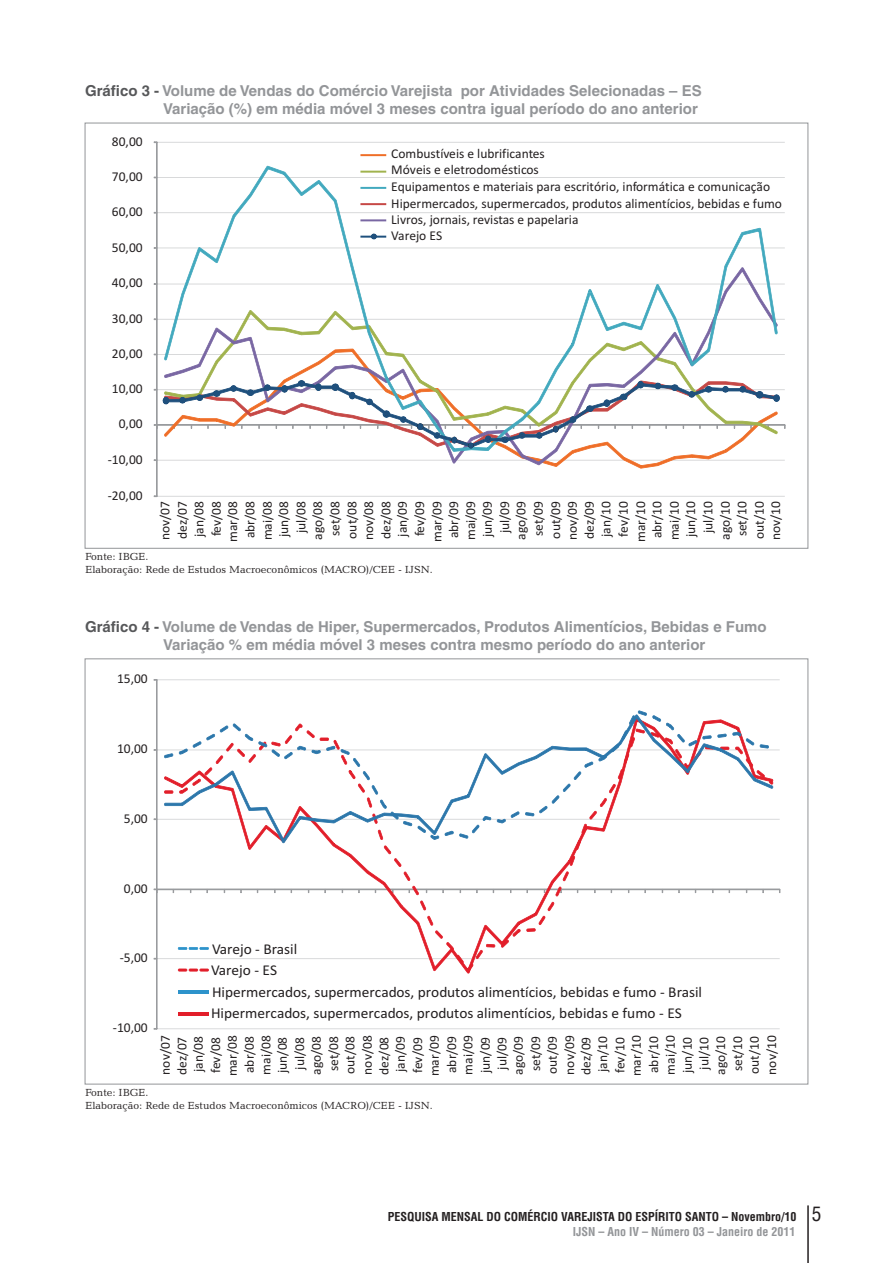
<style>
.page{position:relative;width:893px;height:1263px;background:#fff}
.page>*{position:absolute;margin:0;border:0;box-sizing:border-box;transform-origin:0 0}
.t1{font:700 15px/17.9px "Helvetica LT";color:#939598}
.t2{font:15px "Calibri";color:#231f20}
.t3{font:13.5px/16.8px "Calibri";color:#231f20;text-align:center}
.t4{font:700 condensed 12px "Helvetica LT";color:#231f20}
.t5{font:700 condensed 12px "Helvetica LT";color:#939598}
.t6{font:10.5px/12.6px "Candida BT";color:#231f20}
.s1{color:#57585a}
.s2{font-weight:400;font-size:19.5px}
</style>
<div class="page">
<hr style="left:808px;top:1205px;width:1px;height:58px;background:#231f20">
<svg style="left:154px;top:679px;width:626px;height:351px"></svg>
<svg style="left:164px;top:843px;width:609px;height:129px"></svg>
<svg style="left:164px;top:714px;width:609px;height:129px"></svg>
<svg style="left:164px;top:710px;width:605px;height:130px"></svg>
<svg style="left:154px;top:141px;width:631px;height:356px"></svg>
<p class="t1" style="left:85px;top:83px;width:618px;text-align:right"><span class="s1">Gráfico 3 -</span> Volume de Vendas do Comércio Varejista por Atividades Selecionadas – ES<br>Variação (%) em média móvel 3 meses contra igual período do ano anterior</p>
<p class="t3" style="left:112px;top:134px;width:32px">80,00</p>
<p class="t3" style="left:112px;top:169px;width:32px">70,00</p>
<p class="t3" style="left:112px;top:204px;width:32px">60,00</p>
<p class="t3" style="left:112px;top:240px;width:32px">50,00</p>
<p class="t3" style="left:112px;top:276px;width:32px">40,00</p>
<p class="t3" style="left:112px;top:311px;width:32px">30,00</p>
<p class="t3" style="left:112px;top:346px;width:32px">20,00</p>
<p class="t3" style="left:112px;top:381px;width:32px">10,00</p>
<p class="t3" style="left:119px;top:416px;width:25px">0,00</p>
<p class="t3" style="left:108px;top:452px;width:36px">-10,00</p>
<p class="t3" style="left:108px;top:488px;width:36px">-20,00</p>
<p class="t3" style="left:391px;top:146px;width:155px">Combustíveis e lubrificantes</p>
<p class="t3" style="left:391px;top:163px;width:149px">Móveis e eletrodomésticos</p>
<p class="t3" style="left:391px;top:179px;width:380px">Equipamentos e materiais para escritório, informática e comunicação</p>
<p class="t3" style="left:391px;top:228px;width:52px">Varejo ES</p>
<p class="t3" style="left:391px;top:196px;width:392px">Hipermercados, supermercados, produtos alimentícios, bebidas e fumo</p>
<p class="t3" style="left:391px;top:212px;width:189px">Livros, jornais, revistas e papelaria</p>
<p class="t3" style="left:158px;top:542px;width:43px;text-align:right;rotate:-90deg">nov/07 dez/07 jan/08 fev/08 mar/08 abr/08 mai/08 jun/08 jul/08 ago/08 set/08 out/08 nov/08 dez/08 jan/09 fev/09 mar/09 abr/09 mai/09 jun/09 jul/09 ago/09 set/09 out/09 nov/09 dez/09 jan/10 fev/10 mar/10 abr/10 mai/10 jun/10 jul/10 ago/10 set/10 out/10 nov/10</p>
<p class="t6" style="left:85px;top:551px;width:349px">Fonte: IBGE.<br>Elaboração: Rede de Estudos Macroeconômicos (MACRO)/CEE - IJSN.</p>
<p class="t1" style="left:163px;top:619px;width:605px;text-indent:-78px"><span class="s1">Gráfico 4 -</span> Volume de Vendas de Hiper, Supermercados, Produtos Alimentícios, Bebidas e Fumo<br>Variação % em média móvel 3 meses contra mesmo período do ano anterior</p>
<p class="t3" style="left:117px;top:671px;width:32px">15,00</p>
<p class="t3" style="left:117px;top:741px;width:32px">10,00</p>
<p class="t3" style="left:124px;top:811px;width:25px">5,00</p>
<p class="t3" style="left:124px;top:881px;width:25px">0,00</p>
<p class="t3" style="left:120px;top:950px;width:30px">-5,00</p>
<p class="t3" style="left:113px;top:1020px;width:36px">-10,00</p>
<p class="t2" style="left:212px;top:942px;width:87px">Varejo - Brasil</p>
<p class="t2" style="left:211px;top:964px;width:67px">Varejo - ES</p>
<p class="t2" style="left:212px;top:986px;width:492px">Hipermercados, supermercados, produtos alimentícios, bebidas e fumo - Brasil</p>
<p class="t2" style="left:211px;top:1007px;width:472px">Hipermercados, supermercados, produtos alimentícios, bebidas e fumo - ES</p>
<p class="t3" style="left:158px;top:1076px;width:42px;rotate:-90deg">nov/07 dez/07 jan/08 fev/08 mar/08 abr/08 mai/08 jun/08 jul/08 ago/08 set/08 out/08 nov/08 dez/08 jan/09 fev/09 mar/09 abr/09 mai/09 jun/09 jul/09 ago/09 set/09 out/09 nov/09 dez/09 jan/10 fev/10 mar/10 abr/10 mai/10 jun/10 jul/10 ago/10 set/10 out/10 nov/10</p>
<p class="t6" style="left:85px;top:1087px;width:349px">Fonte: IBGE.<br>Elaboração: Rede de Estudos Macroeconômicos (MACRO)/CEE - IJSN.</p>
<p class="t4" style="left:388px;top:1211px;width:435px">PESQUISA MENSAL DO COMÉRCIO VAREJISTA DO ESPÍRITO SANTO – Novembro/10 <span class="s2">5</span></p>
<p class="t5" style="left:573px;top:1227px;width:224px">IJSN – Ano IV – Número 03 – Janeiro de 2011</p>
</div>
